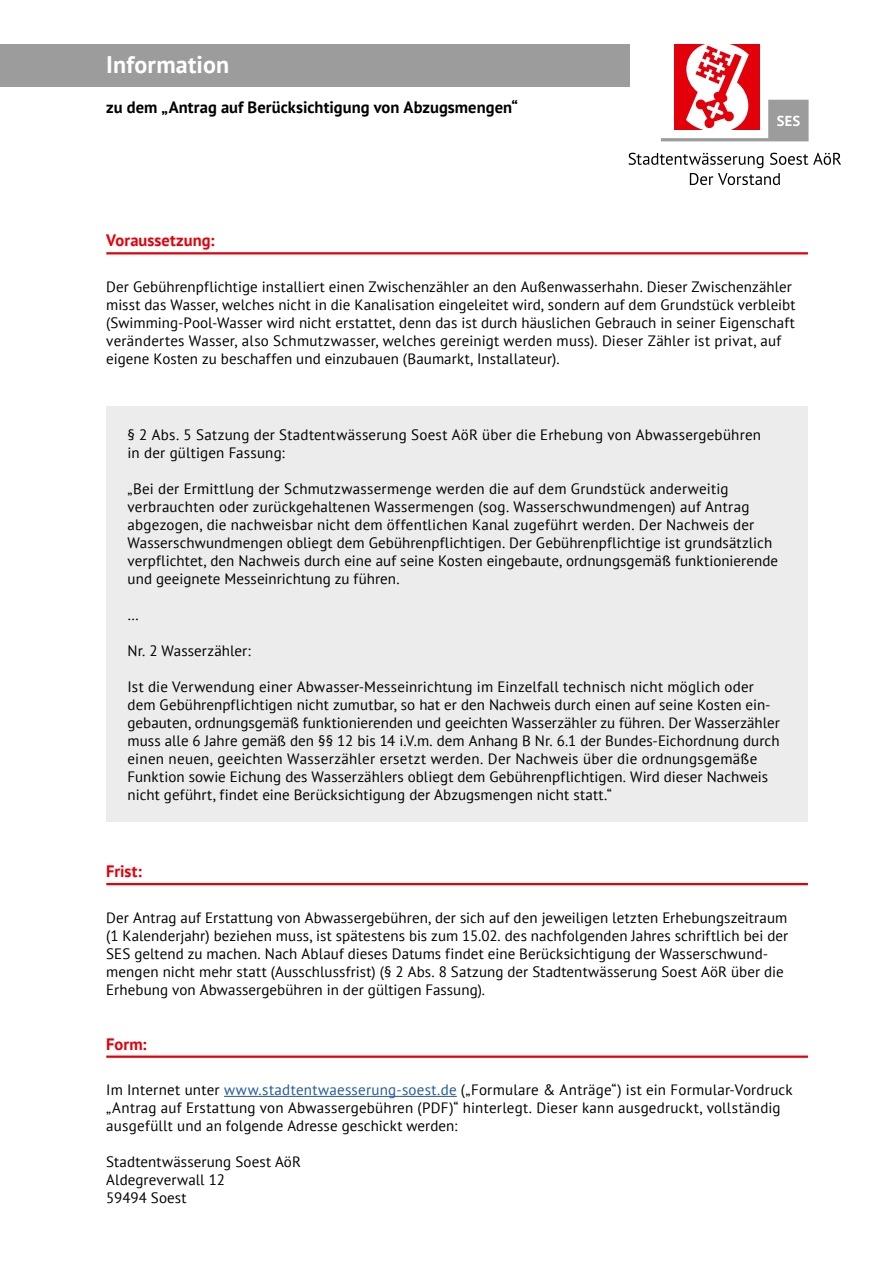
<style>
.page{position:relative;width:893px;height:1263px;background:#fff}
.page>*{position:absolute;margin:0;border:0;box-sizing:border-box;transform-origin:0 0}
.KBS_Head_16pt{font:700 24px "PT Sans";letter-spacing:.01em;color:#fff}
.KBS_Subhead_11_12pt{font:700 16.5px "PT Sans";color:#000}
.KBS_Subhead_mit_Lini{font:700 16.5px "PT Sans";color:#e3000b}
.KBS_Fließ_10_12pt{font:15px/18px "PT Sans";letter-spacing:.005em;color:#000}
.s1{color:#22599b}
</style>
<div class="page">
<div style="left:0;top:44px;width:629px;height:43px;background:#9c9c9c"></div>
<svg style="left:628px;top:153px;width:213px;height:32px"></svg>
<svg style="left:661px;top:44px;width:148px;height:97px"></svg>
<hr style="left:106px;top:252px;width:702px;height:2px;background:#e3000b">
<hr style="left:106px;top:883px;width:702px;height:2px;background:#e3000b">
<hr style="left:224px;top:1096px;width:233px;height:1px;background:#22599b">
<hr style="left:106px;top:1055px;width:702px;height:3px;background:#e3000b">
<div style="left:106px;top:406px;width:702px;height:416px;background:#ececec"></div>
<p class="KBS_Head_16pt" style="left:106px;top:49px;width:124px">Information</p>
<p class="KBS_Subhead_11_12pt" style="left:106px;top:96px;width:413px">zu dem „Antrag auf Berücksichtigung von Abzugsmengen“</p>
<p class="KBS_Subhead_mit_Lini" style="left:106px;top:229px;width:110px">Voraussetzung:</p>
<p class="KBS_Fließ_10_12pt" style="left:106px;top:277px;width:691px">Der Gebührenpflichtige installiert einen Zwischenzähler an den Außenwasserhahn. Dieser Zwischenzähler misst das Wasser, welches nicht in die Kanalisation eingeleitet wird, sondern auf dem Grundstück verbleibt (Swimming-Pool-Wasser wird nicht erstattet, denn das ist durch häuslichen Gebrauch in seiner Eigenschaft verändertes Wasser, also Schmutzwasser, welches gereinigt werden muss). Dieser Zähler ist privat, auf eigene Kosten zu beschaffen und einzubauen (Baumarkt, Installateur).</p>
<p class="KBS_Fließ_10_12pt" style="left:128px;top:425px;width:635px">§ 2 Abs. 5 Satzung der Stadtentwässerung Soest AöR über die Erhebung von Abwassergebühren in der gültigen Fassung:</p>
<p class="KBS_Fließ_10_12pt" style="left:128px;top:479px;width:652px">„Bei der Ermittlung der Schmutzwassermenge werden die auf dem Grundstück anderweitig verbrauchten oder zurückgehaltenen Wassermengen (sog. Wasserschwundmengen) auf Antrag abgezogen, die nachweisbar nicht dem öffentlichen Kanal zugeführt werden. Der Nachweis der Wasserschwundmengen obliegt dem Gebührenpflichtigen. Der Gebührenpflichtige ist grundsätzlich verpflichtet, den Nachweis durch eine auf seine Kosten eingebaute, ordnungsgemäß funktionierende und geeignete Messeinrichtung zu führen.</p>
<p class="KBS_Fließ_10_12pt" style="left:128px;top:605px;width:13px">…</p>
<p class="KBS_Fließ_10_12pt" style="left:128px;top:641px;width:125px">Nr. 2 Wasserzähler:</p>
<p class="KBS_Fließ_10_12pt" style="left:128px;top:677px;width:654px">Ist die Verwendung einer Abwasser-Messeinrichtung im Einzelfall technisch nicht möglich oder dem Gebührenpflichtigen nicht zumutbar, so hat er den Nachweis durch einen auf seine Kosten ein&shy;gebauten, ordnungsgemäß funktionierenden und geeichten Wasserzähler zu führen. Der Wasserzähler muss alle 6 Jahre gemäß den §§ 12 bis 14 i.V.m. dem Anhang B Nr. 6.1 der Bundes-Eichordnung durch einen neuen, geeichten Wasserzähler ersetzt werden. Der Nachweis über die ordnungsgemäße Funktion sowie Eichung des Wasserzählers obliegt dem Gebührenpflichtigen. Wird dieser Nachweis nicht geführt, findet eine Berücksichtigung der Abzugsmengen nicht statt.“</p>
<p class="KBS_Subhead_mit_Lini" style="left:106px;top:860px;width:37px">Frist:</p>
<p class="KBS_Fließ_10_12pt" style="left:106px;top:908px;width:683px">Der Antrag auf Erstattung von Abwassergebühren, der sich auf den jeweiligen letzten Erhebungszeitraum (1 Kalenderjahr) beziehen muss, ist spätestens bis zum 15.02. des nachfolgenden Jahres schriftlich bei der SES geltend zu machen. Nach Ablauf dieses Datums findet eine Berücksichtigung der Wasserschwund&shy;mengen nicht mehr statt (Ausschlussfrist) (§ 2 Abs. 8 Satzung der Stadtentwässerung Soest AöR über die Erhebung von Abwassergebühren in der gültigen Fassung).</p>
<p class="KBS_Subhead_mit_Lini" style="left:106px;top:1033px;width:42px">Form:</p>
<p class="KBS_Fließ_10_12pt" style="left:106px;top:1080px;width:688px">Im Internet unter <span class="s1">www.stadtentwaesserung-soest.de</span> („Formulare &amp; Anträge“) ist ein Formular-Vordruck „Antrag auf Erstattung von Abwassergebühren (PDF)“ hinterlegt. Dieser kann ausgedruckt, vollständig ausgefüllt und an folgende Adresse geschickt werden:</p>
<p class="KBS_Fließ_10_12pt" style="left:106px;top:1152px;width:196px">Stadtentwässerung Soest AöR<br>Aldegreverwall 12</p>
<p class="KBS_Fließ_10_12pt" style="left:106px;top:1188px;width:82px">59494 Soest</p>
</div>
